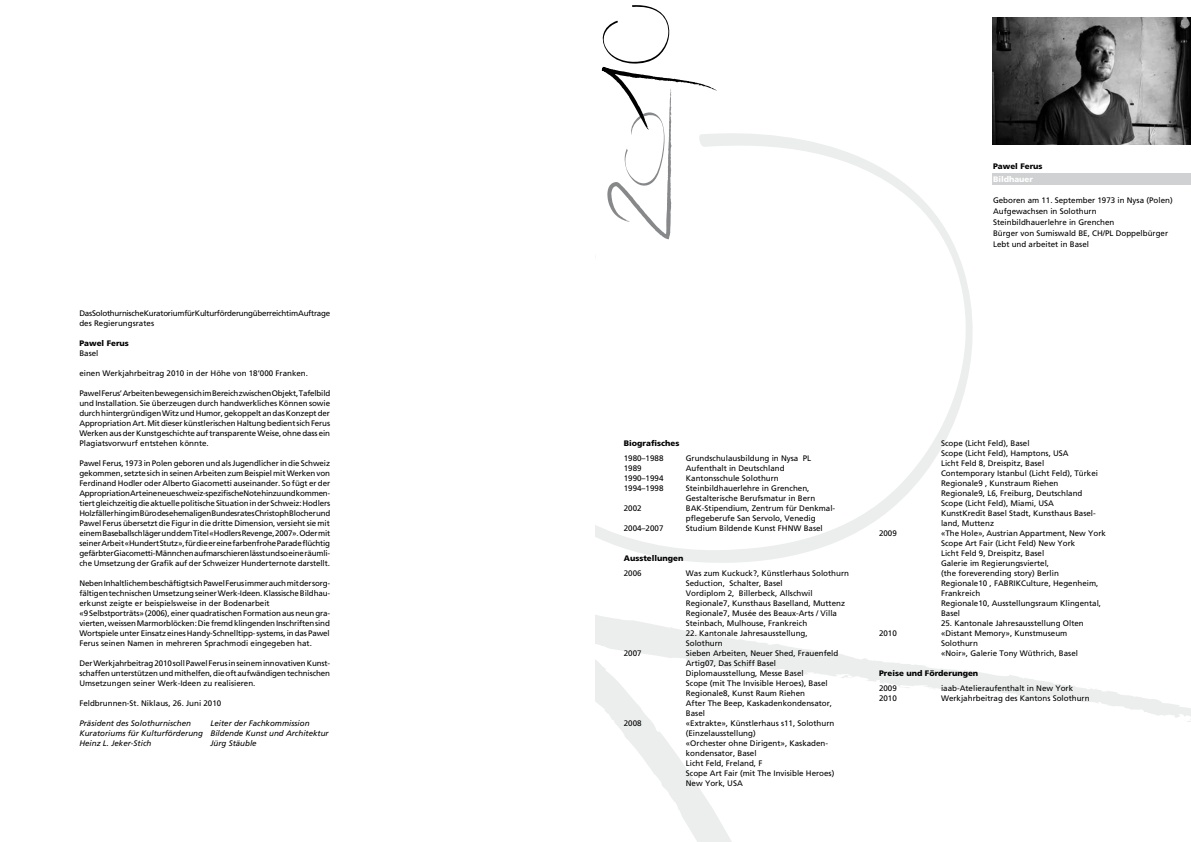
<style>
.page{position:relative;width:1191px;height:842px;background:#fff}
.page>*{position:absolute;margin:0;border:0;box-sizing:border-box;transform-origin:0 0}
.t1{font:8px/10px "Frutiger";color:#000}
.t2{font:italic 8px/10px "Frutiger";color:#000}
.t3{font:8px/10px "Frutiger";letter-spacing:-.035em;color:#000}
.t4{font:900 8px "Frutiger";color:#000}
.t5{font:900 8px "Frutiger";color:#fff}
</style>
<div class="page">
<svg style="left:595px;top:615px;width:596px;height:227px"></svg>
<svg style="left:1167px;top:715px;width:7px;height:2px"></svg>
<svg style="left:595px;top:133px;width:378px;height:430px"></svg>
<img style="left:992px;top:17px;width:199px;height:128px">
<div style="left:992px;top:174px;width:199px;height:11px;background:#d0d1d2"></div>
<svg style="left:601px;top:5px;width:116px;height:234px"></svg>
<p class="t3" style="left:79px;top:308px;width:252px">Das Solothurnische Kuratorium für Kulturförderung überreicht im Auftrage des Regierungsrates</p>
<p class="t4" style="left:79px;top:339px;width:51px">Pawel Ferus</p>
<p class="t1" style="left:79px;top:348px;width:21px">Basel</p>
<p class="t1" style="left:79px;top:368px;width:230px">einen Werkjahrbeitrag 2010 in der Höhe von 18’000 Franken.</p>
<p class="t1" style="left:79px;top:388px;width:252px;text-align:justify">Pawel Ferus’ Arbeiten bewegen sich im Bereich zwischen Objekt, Tafelbild und Installation. Sie überzeugen durch handwerkliches Können sowie durch hintergründigen Witz und Humor, gekoppelt an das Konzept der Appropriation Art. Mit dieser künstlerischen Haltung bedient sich Ferus Werken aus der Kunstgeschichte auf transparente Weise, ohne dass ein Plagiatsvorwurf entstehen könnte.</p>
<p class="t1" style="left:79px;top:458px;width:252px;text-align:justify">Pawel Ferus, 1973 in Polen geboren und als Jugendlicher in die Schweiz gekommen, setzte sich in seinen Arbeiten zum Beispiel mit Werken von Ferdinand Hodler oder Alberto Giacometti auseinander. So fügt er der Appropriation Art eine neue schweiz-spezifische Note hinzu und kommen&shy;tiert gleichzeitig die aktuelle politische Situation in der Schweiz: Hodlers Holzfäller hing im Büro des ehemaligen Bundesrates Christoph Blocher und Pawel Ferus übersetzt die Figur in die dritte Dimension, versieht sie mit einem Baseballschläger und dem Titel «Hodlers Revenge, 2007». Oder mit seiner Arbeit «Hundert Stutz», für die er eine farbenfrohe Parade flüchtig gefärbter Giacometti-Männchen aufmarschieren lässt und so eine räumli&shy;che Umsetzung der Grafik auf der Schweizer Hunderternote darstellt.</p>
<p class="t1" style="left:79px;top:578px;width:252px">Neben Inhaltlichem beschäftigt sich Pawel Ferus immer auch mit der sorg&shy;fältigen technischen Umsetzung seiner Werk-Ideen. Klassische Bildhau&shy;erkunst zeigte er beispielsweise in der Bodenarbeit<br>«9 Selbstporträts» (2006), einer quadratischen Formation aus neun gra&shy;vierten, weissen Marmorblöcken: Die fremd klingenden Inschriften sind Wortspiele unter Einsatz eines Handy-Schnelltipp- systems, in das Pawel Ferus seinen Namen in mehreren Sprachmodi eingegeben hat.</p>
<p class="t1" style="left:79px;top:658px;width:252px;text-align:justify">Der Werkjahrbeitrag 2010 soll Pawel Ferus in seinem innovativen Kunst&shy;schaffen unterstützen und mithelfen, die oft aufwändigen technischen Umsetzungen seiner Werk-Ideen zu realisieren.</p>
<p class="t1" style="left:79px;top:698px;width:143px">Feldbrunnen-St. Niklaus, 26. Juni 2010</p>
<p class="t2" style="left:79px;top:718px;width:113px">Präsident des Solothurnischen</p>
<p class="t2" style="left:79px;top:718px;width:251px;text-indent:131px">Leiter der Fachkommission<br>Kuratoriums für Kulturförderung Bildende Kunst und Architektur<br>Heinz L. Jeker-Stich</p>
<p class="t2" style="left:210px;top:738px;width:48px">Jürg Stäuble</p>
<p class="t4" style="left:993px;top:161px;width:51px">Pawel Ferus</p>
<p class="t5" style="left:993px;top:174px;width:42px">Bildhauer</p>
<p class="t1" style="left:993px;top:195px;width:181px;line-height:11px">Geboren am 11. September 1973 in Nysa (Polen)<br>Aufgewachsen in Solothurn<br>Steinbildhauerlehre in Grenchen<br>Bürger von Sumiswald BE, CH/PL Doppelbürger Lebt und arbeitet in Basel</p>
<p class="t4" style="left:624px;top:438px;width:57px">Biografisches</p>
<p class="t1" style="left:624px;top:453px;width:41px">1980–1988</p>
<p class="t1" style="left:686px;top:453px;width:127px">Grundschulausbildung in Nysa PL</p>
<p class="t1" style="left:624px;top:463px;width:19px">1989</p>
<p class="t1" style="left:686px;top:463px;width:100px">Aufenthalt in Deutschland</p>
<p class="t1" style="left:624px;top:473px;width:41px">1990–1994</p>
<p class="t1" style="left:686px;top:473px;width:94px">Kantonsschule Solothurn</p>
<p class="t1" style="left:624px;top:483px;width:41px">1994–1998</p>
<p class="t1" style="left:686px;top:483px;width:131px">Steinbildhauerlehre in Grenchen,<br>Gestalterische Berufsmatur in Bern</p>
<p class="t1" style="left:624px;top:503px;width:19px">2002</p>
<p class="t1" style="left:686px;top:503px;width:151px">BAK-Stipendium, Zentrum für Denkmal&shy;pflegeberufe San Servolo, Venedig</p>
<p class="t1" style="left:624px;top:523px;width:41px">2004–2007</p>
<p class="t1" style="left:686px;top:523px;width:138px">Studium Bildende Kunst FHNW Basel</p>
<p class="t4" style="left:624px;top:553px;width:61px">Ausstellungen</p>
<p class="t1" style="left:624px;top:568px;width:19px">2006</p>
<p class="t1" style="left:686px;top:568px;width:165px">Was zum Kuckuck?, Künstlerhaus Solothurn Seduction, Schalter, Basel<br>Vordiplom 2, Billerbeck, Allschwil Regionale7, Kunsthaus Baselland, Muttenz Regionale7, Musée des Beaux-Arts / Villa Steinbach, Mulhouse, Frankreich</p>
<p class="t1" style="left:686px;top:628px;width:123px">22. Kantonale Jahresausstellung,<br>Solothurn</p>
<p class="t1" style="left:624px;top:648px;width:19px">2007</p>
<p class="t1" style="left:686px;top:648px;width:154px">Sieben Arbeiten, Neuer Shed, Frauenfeld<br>Artig07, Das Schiff Basel<br>Diplomausstellung, Messe Basel<br>Scope (mit The Invisible Heroes), Basel<br>Regionale8, Kunst Raum Riehen<br>After The Beep, Kaskadenkondensator,<br>Basel</p>
<p class="t1" style="left:624px;top:718px;width:19px">2008</p>
<p class="t1" style="left:686px;top:718px;width:150px">«Extrakte», Künstlerhaus s11, Solothurn (Einzelausstellung)<br>«Orchester ohne Dirigent», Kaskaden&shy;kondensator, Basel<br>Licht Feld, Freland, F<br>Scope Art Fair (mit The Invisible Heroes)<br>New York, USA</p>
<p class="t1" style="left:941px;top:438px;width:158px">Scope (Licht Feld), Basel<br>Scope (Licht Feld), Hamptons, USA<br>Licht Feld 8, Dreispitz, Basel<br>Contemporary Istanbul (Licht Feld), Türkei<br>Regionale9 , Kunstraum Riehen<br>Regionale9, L6, Freiburg, Deutschland<br>Scope (Licht Feld), Miami, USA<br>KunstKredit Basel Stadt, Kunsthaus Basel&shy;land, Muttenz</p>
<p class="t1" style="left:879px;top:528px;width:19px">2009</p>
<p class="t1" style="left:941px;top:528px;width:166px">«The Hole», Austrian Appartment, New York<br>Scope Art Fair (Licht Feld) New York<br>Licht Feld 9, Dreispitz, Basel<br>Galerie im Regierungsviertel,<br>(the foreverending story) Berlin<br>Regionale10 , FABRIKCulture, Hegenheim,<br>Frankreich<br>Regionale10, Ausstellungsraum Klingental,<br>Basel</p>
<p class="t1" style="left:941px;top:618px;width:144px">25. Kantonale Jahresausstellung Olten</p>
<p class="t1" style="left:879px;top:628px;width:19px">2010</p>
<p class="t1" style="left:941px;top:628px;width:138px">«Distant Memory», Kunstmuseum<br>Solothurn<br>«Noir», Galerie Tony Wüthrich, Basel</p>
<p class="t4" style="left:879px;top:668px;width:101px">Preise und Förderungen</p>
<p class="t1" style="left:879px;top:683px;width:19px">2009</p>
<p class="t1" style="left:941px;top:683px;width:134px">iaab-Atelieraufenthalt in New York</p>
<p class="t1" style="left:879px;top:693px;width:19px">2010</p>
<p class="t1" style="left:941px;top:693px;width:150px">Werkjahrbeitrag des Kantons Solothurn</p>
</div>
